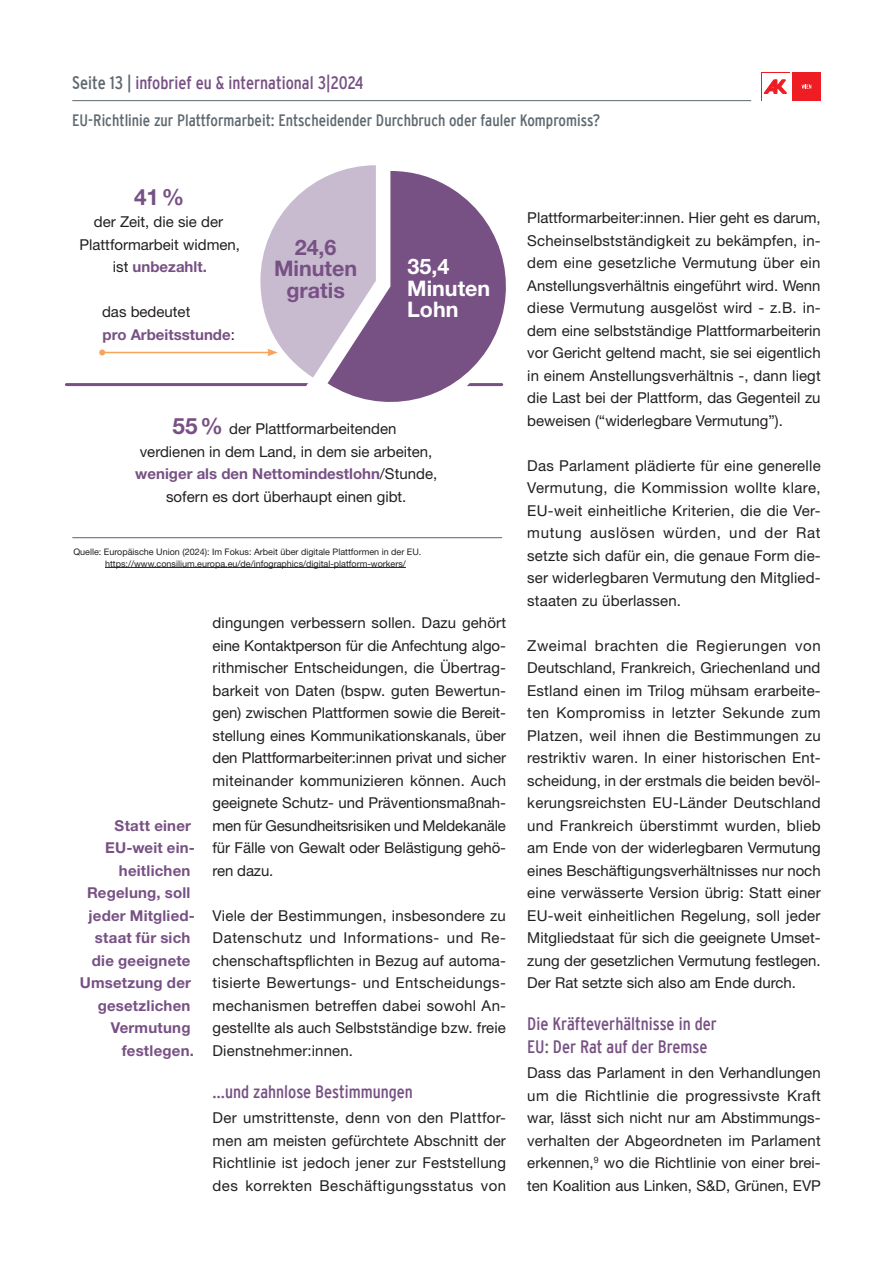
<style>
.page{position:relative;width:893px;height:1263px;background:#fff}
.page>*{position:absolute;margin:0;border:0;box-sizing:border-box;transform-origin:0 0}
.Fließtext_E-Paper{font:700 22.5px "Helvetica Neue LT Pro";color:#775184}
.Fließtext_E-Paper-2{font:700 21.45px/21.5px "Helvetica Neue LT Pro";color:#775184;text-align:center}
.Fließtext_E-Paper-3{font:700 21.45px/21.5px "Helvetica Neue LT Pro";color:#fff}
.AK_Info_Zwischentitel{font:condensed 18px/22.5px "Interstate";color:#775184}
.Vorspann_E-Paper{font:condensed 16.5px "Interstate";color:#5f696f}
.Fließtext_E-Paper-4{font:15px/22.5px "Helvetica Neue LT Pro";color:#231f20;text-align:justify}
.AK_Info_Pullout_E-Paper{font:700 15px "Helvetica Neue LT Pro";letter-spacing:.015em;color:#775184}
.Fließtext_E-Paper-5{font:700 15px/22.5px "Helvetica Neue LT Pro";color:#775184}
.Quelle{font:9px/11.2px "Helvetica Neue LT Pro";color:#231f20}
.s1{color:#5f696f}
.s2{font-weight:700;color:#775184}
.s3{font-weight:400;color:#231f20}
.s4{font-weight:700;font-size:22.5px;color:#775184}
</style>
<div class="page">
<svg style="left:761px;top:72px;width:29px;height:29px"></svg>
<div style="left:762px;top:73px;width:27px;height:27px;background:#fff"></div>
<svg style="left:764px;top:80px;width:22px;height:13px"></svg>
<div style="left:792px;top:72px;width:29px;height:29px;background:#ee1d23"></div>
<svg style="left:802px;top:85px;width:9px;height:4px"></svg>
<hr style="left:72px;top:100px;width:679px;height:1px;background:#5f696f">
<hr style="left:66px;top:383px;width:436px;height:3px;background:#775184">
<hr style="left:73px;top:537px;width:429px;height:1px;background:#775184">
<svg style="left:328px;top:171px;width:178px;height:231px;fill:#775184"></svg>
<hr style="left:102px;top:352px;width:168px;height:1px;background:#f8a35c">
<svg style="left:99px;top:349px;width:6px;height:6px"></svg>
<svg style="left:260px;top:165px;width:116px;height:213px"></svg>
<hr style="left:105px;top:567px;width:301px;height:1px;background:#231f20">
<p class="AK_Info_Zwischentitel" style="left:72px;top:71px;width:293px"><span class="s1">Seite 13 |</span> infobrief eu &amp; international 3|2024</p>
<p class="Vorspann_E-Paper" style="left:72px;top:111px;width:529px">EU-Richtlinie zur Plattformarbeit: Entscheidender Durchbruch oder fauler Kompromiss?</p>
<p class="Fließtext_E-Paper" style="left:134px;top:183px;width:52px">41%</p>
<p class="Fließtext_E-Paper-4" style="left:79px;top:210px;width:162px;text-align:center">der Zeit, die sie der<br>Plattformarbeit widmen, ist <span class="s2">unbezahlt.</span></p>
<p class="Fließtext_E-Paper-5" style="left:102px;top:300px;width:134px"><span class="s3">das bedeutet<br></span>pro Arbeitsstunde<span class="s3">:</span></p>
<p class="Fließtext_E-Paper-2" style="left:274px;top:236px;width:85px">24,6<br>Minuten</p>
<p class="Fließtext_E-Paper-2" style="left:286px;top:279px;width:60px">gratis</p>
<p class="Fließtext_E-Paper-3" style="left:407px;top:255px;width:85px">35,4<br>Minuten</p>
<p class="Fließtext_E-Paper-3" style="left:407px;top:298px;width:53px">Lohn</p>
<p class="Fließtext_E-Paper-4" style="left:140px;top:417px;width:294px;text-align:center"><span class="s4">55%</span> der Plattformarbeitenden verdienen in dem Land, in dem sie arbeiten,</p>
<p class="Fließtext_E-Paper-4" style="left:135px;top:462px;width:303px;text-align:center"><span class="s2">weniger als den Nettomindestlohn</span>/Stunde, sofern es dort überhaupt einen gibt.</p>
<p class="Quelle" style="left:105px;top:546px;width:318px;text-indent:-32px">Quelle: Europäische Union (2024): Im Fokus: Arbeit über digitale Plattformen in der EU. https://www.consilium.europa.eu/de/infographics/digital-platform-workers/</p>
<p class="AK_Info_Pullout_E-Paper" style="left:115px;top:816px;width:78px">Statt einer</p>
<p class="AK_Info_Pullout_E-Paper" style="left:105px;top:838px;width:91px">EU-weit ein-</p>
<p class="AK_Info_Pullout_E-Paper" style="left:119px;top:861px;width:73px">heitlichen</p>
<p class="AK_Info_Pullout_E-Paper" style="left:87px;top:883px;width:105px">Regelung, soll</p>
<p class="AK_Info_Pullout_E-Paper" style="left:89px;top:906px;width:108px">jeder Mitglied-</p>
<p class="AK_Info_Pullout_E-Paper" style="left:95px;top:928px;width:97px">staat für sich</p>
<p class="AK_Info_Pullout_E-Paper" style="left:92px;top:951px;width:100px">die geeignete</p>
<p class="AK_Info_Pullout_E-Paper" style="left:80px;top:973px;width:113px">Umsetzung der</p>
<p class="AK_Info_Pullout_E-Paper" style="left:98px;top:996px;width:94px">gesetzlichen</p>
<p class="AK_Info_Pullout_E-Paper" style="left:111px;top:1018px;width:81px">Vermutung</p>
<p class="AK_Info_Pullout_E-Paper" style="left:122px;top:1041px;width:74px">festlegen.</p>
<p class="Fließtext_E-Paper-4" style="left:213px;top:611px;width:295px">dingungen verbessern sollen. Dazu gehört eine Kontaktperson für die Anfechtung algo&shy;rithmischer Entscheidungen, die Übertrag&shy;barkeit von Daten (bspw. guten Bewertun&shy;gen) zwischen Plattformen sowie die Bereit&shy;stellung eines Kommunikationskanals, über den Plattformarbeiter:innen privat und sicher miteinander kommunizieren können. Auch geeignete Schutz- und Präventionsmaßnah&shy;men für Gesundheitsrisiken und Meldekanäle für Fälle von Gewalt oder Belästigung gehö&shy;ren dazu.</p>
<p class="Fließtext_E-Paper-4" style="left:213px;top:904px;width:295px">Viele der Bestimmungen, insbesondere zu Datenschutz und Informations- und Re&shy;chenschaftspflichten in Bezug auf automa&shy;tisierte Bewertungs- und Entscheidungs&shy;mechanismen betreffen dabei sowohl An&shy;gestellte als auch Selbstständige bzw. freie Dienstnehmer:innen.</p>
<p class="AK_Info_Zwischentitel" style="left:213px;top:1080px;width:202px">…und zahnlose Bestimmungen</p>
<p class="Fließtext_E-Paper-4" style="left:213px;top:1106px;width:295px">Der umstrittenste, denn von den Plattfor&shy;men am meisten gefürchtete Abschnitt der Richtlinie ist jedoch jener zur Feststellung des korrekten Beschäftigungsstatus von</p>
<p class="Fließtext_E-Paper-4" style="left:527px;top:206px;width:295px">Plattformarbeiter:innen. Hier geht es darum, Scheinselbstständigkeit zu bekämpfen, in&shy;dem eine gesetzliche Vermutung über ein Anstellungsverhältnis eingeführt wird. Wenn diese Vermutung ausgelöst wird - z.B. in&shy;dem eine selbstständige Plattformarbeiterin vor Gericht geltend macht, sie sei eigentlich in einem Anstellungsverhältnis -, dann liegt die Last bei der Plattform, das Gegenteil zu beweisen (“widerlegbare Vermutung”).</p>
<p class="Fließtext_E-Paper-4" style="left:527px;top:454px;width:295px">Das Parlament plädierte für eine generelle Vermutung, die Kommission wollte klare, EU-weit einheitliche Kriterien, die die Ver&shy;mutung auslösen würden, und der Rat setzte sich dafür ein, die genaue Form die&shy;ser widerlegbaren Vermutung den Mitglied&shy;staaten zu überlassen.</p>
<p class="Fließtext_E-Paper-4" style="left:527px;top:634px;width:295px">Zweimal brachten die Regierungen von Deutschland, Frankreich, Griechenland und Estland einen im Trilog mühsam erarbeite&shy;ten Kompromiss in letzter Sekunde zum Platzen, weil ihnen die Bestimmungen zu restriktiv waren. In einer historischen Ent&shy;scheidung, in der erstmals die beiden bevöl&shy;kerungsreichsten EU-Länder Deutschland und Frankreich überstimmt wurden, blieb am Ende von der widerlegbaren Vermutung eines Beschäftigungsverhältnisses nur noch eine verwässerte Version übrig: Statt einer EU-weit einheitlichen Regelung, soll jeder Mitgliedstaat für sich die geeignete Umset&shy;zung der gesetzlichen Vermutung festlegen.<br>Der Rat setzte sich also am Ende durch.</p>
<p class="AK_Info_Zwischentitel" style="left:527px;top:1012px;width:191px">Die Kräfteverhältnisse in der<br>EU: Der Rat auf der Bremse</p>
<p class="Fließtext_E-Paper-4" style="left:527px;top:1061px;width:295px">Dass das Parlament in den Verhandlungen um die Richtlinie die progressivste Kraft war, lässt sich nicht nur am Abstimmungs&shy;verhalten der Abgeordneten im Parlament erkennen,<sup>9</sup> wo die Richtlinie von einer brei&shy;ten Koalition aus Linken, S&amp;D, Grünen, EVP</p>
</div>
